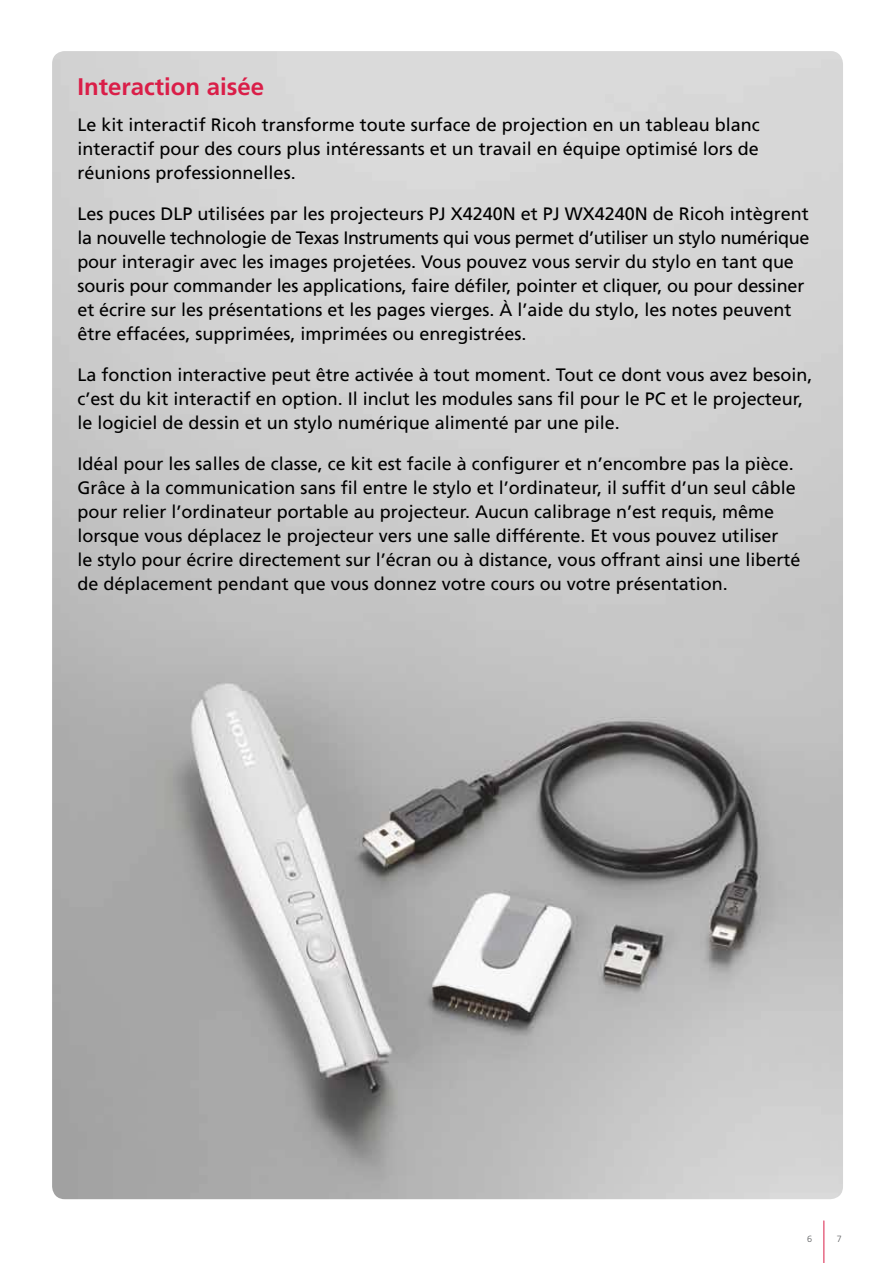
<style>
.page{position:relative;width:893px;height:1263px;background:#fff}
.page>*{position:absolute;margin:0;border:0;box-sizing:border-box;transform-origin:0 0}
.t1{font:700 24px "Frutiger";color:#da1e48}
.t2{font:18px/24px "Frutiger";color:#000}
.t3{font:300 9px "Frutiger";color:#58595b}
</style>
<div class="page">
<hr style="left:823px;top:1221px;width:1px;height:42px;background:#da1e48">
<img style="left:52px;top:51px;width:791px;height:1148px">
<h1 class="t1" style="left:78px;top:72px;width:188px">Interaction aisée</h1>
<p class="t2" style="left:78px;top:113px;width:684px;text-align:justify">Le kit interactif Ricoh transforme toute surface de projection en un tableau blanc interactif pour des cours plus intéressants et un travail en équipe optimisé lors de réunions professionnelles.</p>
<p class="t2" style="left:78px;top:202px;width:733px">Les puces DLP utilisées par les projecteurs PJ X4240N et PJ WX4240N de Ricoh intègrent la nouvelle technologie de Texas Instruments qui vous permet d’utiliser un stylo numérique pour interagir avec les images projetées. Vous pouvez vous servir du stylo en tant que souris pour commander les applications, faire défiler, pointer et cliquer, ou pour dessiner et écrire sur les présentations et les pages vierges. À l’aide du stylo, les notes peuvent être effacées, supprimées, imprimées ou enregistrées.</p>
<p class="t2" style="left:78px;top:363px;width:736px">La fonction interactive peut être activée à tout moment. Tout ce dont vous avez besoin, c’est du kit interactif en option. Il inclut les modules sans fil pour le PC et le projecteur, le logiciel de dessin et un stylo numérique alimenté par une pile.</p>
<p class="t2" style="left:78px;top:452px;width:724px">Idéal pour les salles de classe, ce kit est facile à configurer et n’encombre pas la pièce.<br>Grâce à la communication sans fil entre le stylo et l’ordinateur, il suffit d’un seul câble pour relier l’ordinateur portable au projecteur. Aucun calibrage n’est requis, même lorsque vous déplacez le projecteur vers une salle différente. Et vous pouvez utiliser<br>le stylo pour écrire directement sur l’écran ou à distance, vous offrant ainsi une liberté de déplacement pendant que vous donnez votre cours ou votre présentation.</p>
<p class="t3" style="left:807px;top:1233px;width:7px">6</p>
<p class="t3" style="left:837px;top:1233px;width:7px">7</p>
</div>
